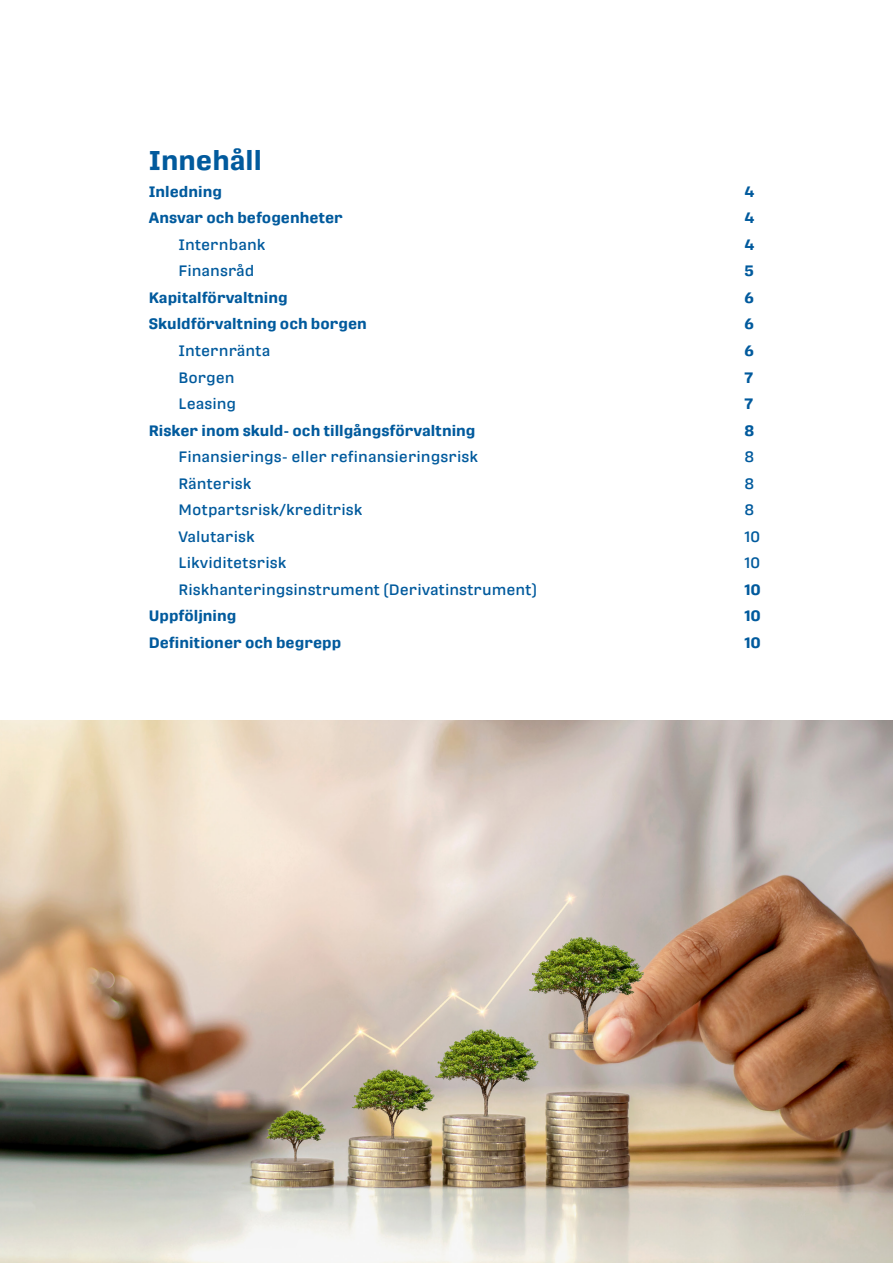
<style>
.page{position:relative;width:893px;height:1263px;background:#fff}
.page>*{position:absolute;margin:0;border:0;box-sizing:border-box;transform-origin:0 0}
.t1{font:700 27px "Protipo Wide";color:#015a9d}
.t2{font:500 15px "Protipo Wide";color:#015a9d}
.t3{font:700 15px "Protipo Wide";color:#015a9d}
</style>
<div class="page">
<img style="left:0;top:720px;width:893px;height:543px">
<p class="t1" style="left:149px;top:145px;width:114px">Innehåll</p>
<p class="t3" style="left:149px;top:183px;width:75px">Inledning</p>
<p class="t3" style="left:744px;top:183px;width:12px">4</p>
<p class="t3" style="left:149px;top:209px;width:196px">Ansvar och befogenheter</p>
<p class="t3" style="left:744px;top:209px;width:12px">4</p>
<p class="t2" style="left:179px;top:236px;width:89px">Internbank</p>
<p class="t3" style="left:744px;top:236px;width:12px">4</p>
<p class="t2" style="left:179px;top:262px;width:77px">Finansråd</p>
<p class="t3" style="left:744px;top:262px;width:11px">5</p>
<p class="t3" style="left:149px;top:289px;width:140px">Kapitalförvaltning</p>
<p class="t3" style="left:744px;top:289px;width:11px">6</p>
<p class="t3" style="left:149px;top:315px;width:220px">Skuldförvaltning och borgen</p>
<p class="t3" style="left:744px;top:315px;width:11px">6</p>
<p class="t2" style="left:179px;top:342px;width:93px">Internränta</p>
<p class="t3" style="left:744px;top:342px;width:11px">6</p>
<p class="t2" style="left:179px;top:368px;width:58px">Borgen</p>
<p class="t3" style="left:744px;top:368px;width:10px">7</p>
<p class="t2" style="left:179px;top:395px;width:59px">Leasing</p>
<p class="t3" style="left:744px;top:395px;width:10px">7</p>
<p class="t3" style="left:149px;top:421px;width:328px">Risker inom skuld- och tillgångsförvaltning</p>
<p class="t3" style="left:744px;top:421px;width:11px">8</p>
<p class="t2" style="left:179px;top:448px;width:301px">Finansierings- eller refinansieringsrisk</p>
<p class="t2" style="left:744px;top:448px;width:11px">8</p>
<p class="t2" style="left:179px;top:474px;width:75px">Ränterisk</p>
<p class="t2" style="left:744px;top:474px;width:11px">8</p>
<p class="t2" style="left:179px;top:501px;width:186px">Motpartsrisk/kreditrisk</p>
<p class="t2" style="left:744px;top:501px;width:11px">8</p>
<p class="t2" style="left:179px;top:527px;width:78px">Valutarisk</p>
<p class="t2" style="left:744px;top:527px;width:18px">10</p>
<p class="t2" style="left:179px;top:554px;width:109px">Likviditetsrisk</p>
<p class="t2" style="left:744px;top:554px;width:18px">10</p>
<p class="t2" style="left:179px;top:580px;width:360px">Riskhanteringsinstrument (Derivatinstrument)</p>
<p class="t3" style="left:744px;top:580px;width:18px">10</p>
<p class="t3" style="left:149px;top:607px;width:89px">Uppföljning</p>
<p class="t3" style="left:744px;top:607px;width:18px">10</p>
<p class="t3" style="left:149px;top:633px;width:194px">Definitioner och begrepp</p>
<p class="t3" style="left:744px;top:633px;width:18px">10</p>
</div>
